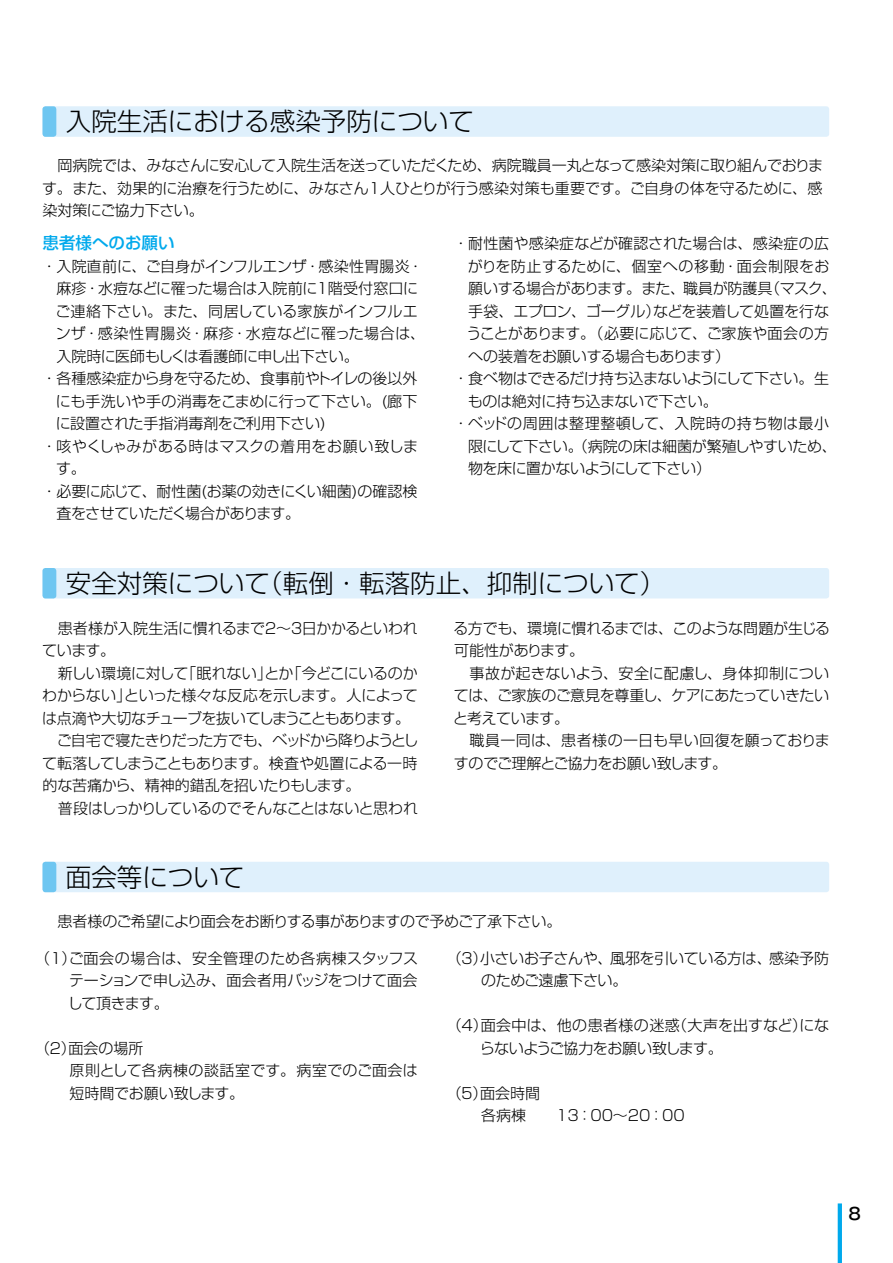
<style>
.page{position:relative;width:893px;height:1263px;background:#fff}
.page>*{position:absolute;margin:0;border:0;box-sizing:border-box;transform-origin:0 0}
.t1{font:300 25.5px "Shin Go Pro";color:#000}
.t2{font:500 16.5px "Shin Go Pro";color:#00a9ec}
.t3{font:500 16.5px "Gothic MB101 Pro";color:#000}
.t4{font:300 15px/22.5px "Shin Go Pro";letter-spacing:-.015em;color:#000}
.t5{font:300 15px "Shin Go Pro";letter-spacing:.01em;color:#000}
.t6{font:300 15px "Shin Go Pro";letter-spacing:.03em;color:#000}
.t7{font:300 15px "Shin Go Pro";letter-spacing:-.035em;color:#000}
.t8{font:300 15px "Shin Go Pro";letter-spacing:.035em;color:#000}
.t9{font:300 15px "Shin Go Pro";letter-spacing:.025em;color:#000}
</style>
<div class="page">
<div style="left:43px;top:862px;width:786px;height:30px;background:#dff0fc;border-radius:3px"></div>
<div style="left:43px;top:568px;width:786px;height:30px;background:#dff0fc;border-radius:3px"></div>
<div style="left:43px;top:106px;width:786px;height:31px;background:#dff0fc;border-radius:3px"></div>
<div style="left:43px;top:862px;width:13px;height:30px;background:#6ec6f1;border-radius:3px"></div>
<div style="left:43px;top:568px;width:13px;height:30px;background:#6ec6f1;border-radius:3px"></div>
<div style="left:43px;top:106px;width:13px;height:31px;background:#6ec6f1;border-radius:3px"></div>
<hr style="left:838px;top:1203px;width:4px;height:60px;background:#00a9ec">
<h1 class="t1" style="left:66px;top:101px;width:410px">入院生活における感染予防について</h1>
<p class="t4" style="left:42px;top:152px;width:782px;text-align:justify;text-indent:15px">岡病院では、みなさんに安心して入院生活を送っていただくため、病院職員一丸となって感染対策に取り組んでおります。また、効果的に治療を行うために、みなさん1人ひとりが行う感染対策も重要です。ご自身の体を守るために、感染対策にご協力下さい。</p>
<p class="t2" style="left:43px;top:229px;width:133px">患者様へのお願い</p>
<p class="t4" style="left:42px;top:253px;width:383px">・入院直前に、ご自身がインフルエンザ・感染性胃腸炎・</p>
<p class="t4" style="left:56px;top:275px;width:363px">麻疹・水痘などに罹った場合は入院前に１階受付窓口に</p>
<p class="t5" style="left:56px;top:299px;width:364px">ご連絡下さい。また、同居している家族がインフルエ</p>
<p class="t8" style="left:56px;top:321px;width:371px">ンザ・感染性胃腸炎・麻疹・水痘などに罹った場合は、</p>
<p class="t4" style="left:56px;top:343px;width:304px">入院時に医師もしくは看護師に申し出下さい。</p>
<p class="t4" style="left:42px;top:365px;width:377px">・各種感染症から身を守るため、食事前やトイレの後以外</p>
<p class="t4" style="left:56px;top:388px;width:363px">にも手洗いや手の消毒をこまめに行って下さい。(廊下</p>
<p class="t4" style="left:56px;top:410px;width:271px">に設置された手指消毒剤をご利用下さい)</p>
<p class="t9" style="left:42px;top:434px;width:378px">・咳やくしゃみがある時はマスクの着用をお願い致しま</p>
<p class="t4" style="left:56px;top:455px;width:31px">す。</p>
<p class="t4" style="left:42px;top:478px;width:377px">・必要に応じて、耐性菌(お薬の効きにくい細菌)の確認検</p>
<p class="t4" style="left:56px;top:500px;width:245px">査をさせていただく場合があります。</p>
<p class="t5" style="left:454px;top:231px;width:377px">・耐性菌や感染症などが確認された場合は、感染症の広</p>
<p class="t6" style="left:468px;top:254px;width:363px">がりを防止するために、個室への移動・面会制限をお</p>
<p class="t4" style="left:468px;top:275px;width:370px">願いする場合があります。また、職員が防護具（マスク、</p>
<p class="t4" style="left:468px;top:298px;width:363px">手袋、エプロン、ゴーグル）などを装着して処置を行な</p>
<p class="t4" style="left:467px;top:320px;width:364px">うことがあります。（必要に応じて、ご家族や面会の方</p>
<p class="t4" style="left:468px;top:343px;width:263px">への装着をお願いする場合もあります）</p>
<p class="t7" style="left:454px;top:366px;width:377px">・食べ物はできるだけ持ち込まないようにして下さい。生</p>
<p class="t4" style="left:468px;top:388px;width:252px">ものは絶対に持ち込まないで下さい。</p>
<p class="t6" style="left:454px;top:411px;width:377px">・ベッドの周囲は整理整頓して、入院時の持ち物は最小</p>
<p class="t4" style="left:468px;top:433px;width:370px">限にして下さい。（病院の床は細菌が繁殖しやすいため、</p>
<p class="t4" style="left:468px;top:455px;width:245px">物を床に置かないようにして下さい）</p>
<h1 class="t1" style="left:66px;top:562px;width:601px">安全対策について（転倒・転落防止、抑制について）</h1>
<p class="t4" style="left:42px;top:615px;width:378px">　患者様が入院生活に慣れるまで２～３日かかるといわれています。<br>　新しい環境に対して「眠れない」とか「今どこにいるのかわからない」といった様々な反応を示します。人によっては点滴や大切なチューブを抜いてしまうこともあります。　ご自宅で寝たきりだった方でも、ベッドから降りようとして転落してしまうこともあります。検査や処置による一時的な苦痛から、精神的錯乱を招いたりもします。<br>　普段はしっかりしているのでそんなことはないと思われ</p>
<h1 class="t1" style="left:66px;top:856px;width:180px">面会等について</h1>
<p class="t4" style="left:453px;top:615px;width:378px">る方でも、環境に慣れるまでは、このような問題が生じる可能性があります。<br>　事故が起きないよう、安全に配慮し、身体抑制については、ご家族のご意見を尊重し、ケアにあたっていきたいと考えています。<br>　職員一同は、患者様の一日も早い回復を願っておりますのでご理解とご協力をお願い致します。</p>
<p class="t4" style="left:57px;top:908px;width:505px">患者様のご希望により面会をお断りする事がありますので予めご了承下さい。</p>
<p class="t4" style="left:68px;top:945px;width:352px;text-align:justify;text-indent:-33px">（１）ご面会の場合は、安全管理のため各病棟スタッフステーションで申し込み、面会者用バッジをつけて面会して頂きます。</p>
<p class="t4" style="left:70px;top:1035px;width:350px;text-indent:-34px">（２）面会の場所<br>原則として各病棟の談話室です。病室でのご面会は短時間でお願い致します。</p>
<p class="t4" style="left:481px;top:945px;width:349px;text-indent:-34px">（３）小さいお子さんや、風邪を引いている方は、感染予防のためご遠慮下さい。</p>
<p class="t4" style="left:480px;top:1012px;width:351px;text-indent:-33px">（４）面会中は、他の患者様の迷惑（大声を出すなど）にならないようご協力をお願い致します。</p>
<p class="t4" style="left:481px;top:1080px;width:205px;text-indent:-34px">（５）面会時間<br>各病棟　　13：00～20：00</p>
<p class="t3" style="left:846px;top:1200px;width:18px">８</p>
</div>
